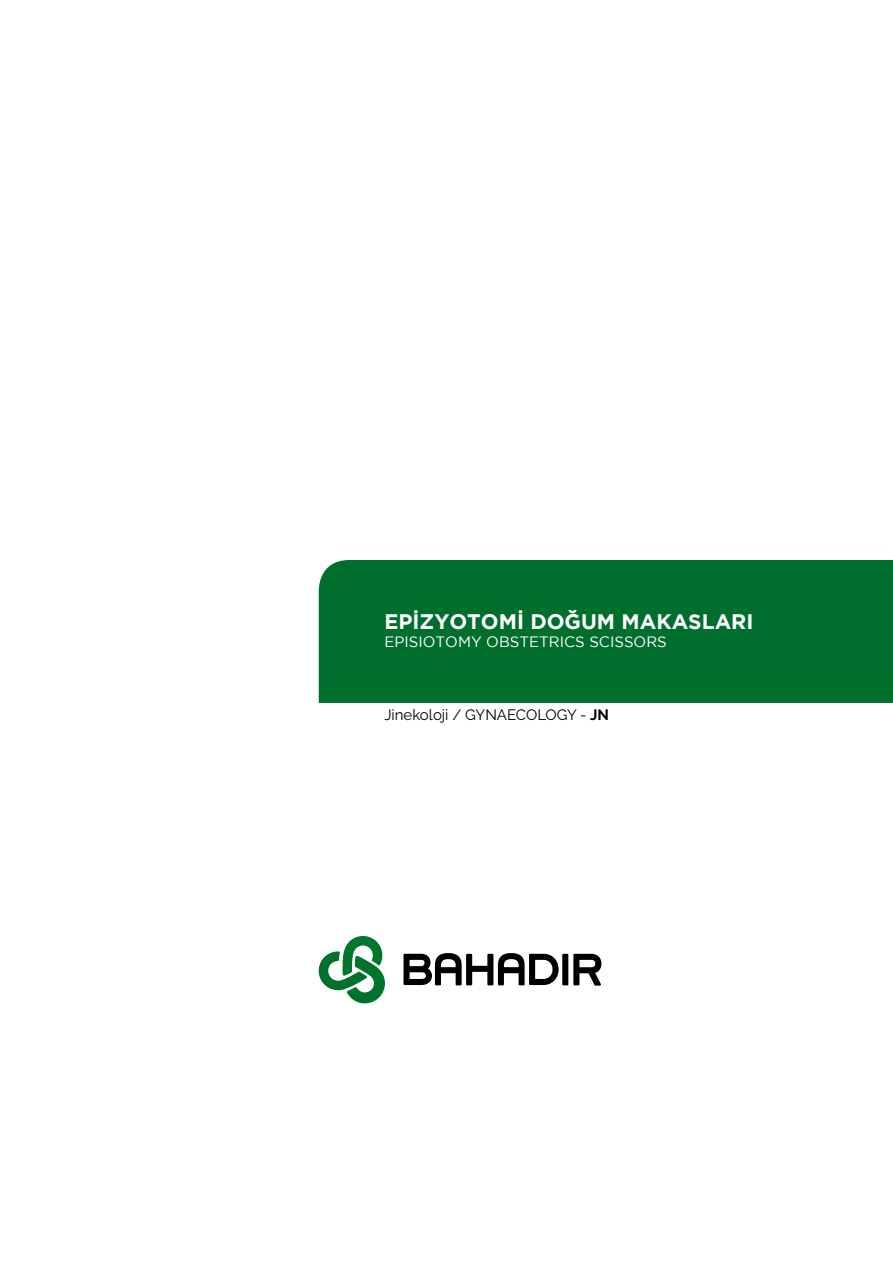
<style>
.page{position:relative;width:893px;height:1263px;background:#fff}
.page>*{position:absolute;margin:0;border:0;box-sizing:border-box;transform-origin:0 0}
.t1{font:700 21px "Gotham";color:#fff}
.t2{font:15px "Gotham";color:#fff}
.t3{font:15px "Raleway";color:#000}
.s1{font-weight:700}
</style>
<div class="page">
<div style="left:318px;top:560px;width:575px;height:143px;background:#006f2e"></div>
<svg style="left:319px;top:936px;width:66px;height:68px"></svg>
<svg style="left:403px;top:953px;width:198px;height:32px"></svg>
<h1 class="t1" style="left:384px;top:609px;width:371px">EPİZYOTOMİ DOĞUM MAKASLARI</h1>
<p class="t2" style="left:384px;top:633px;width:284px">EPISIOTOMY OBSTETRICS SCISSORS</p>
<p class="t3" style="left:384px;top:706px;width:226px">Jinekoloji / GYNAECOLOGY - <span class="s1">JN</span></p>
</div>
